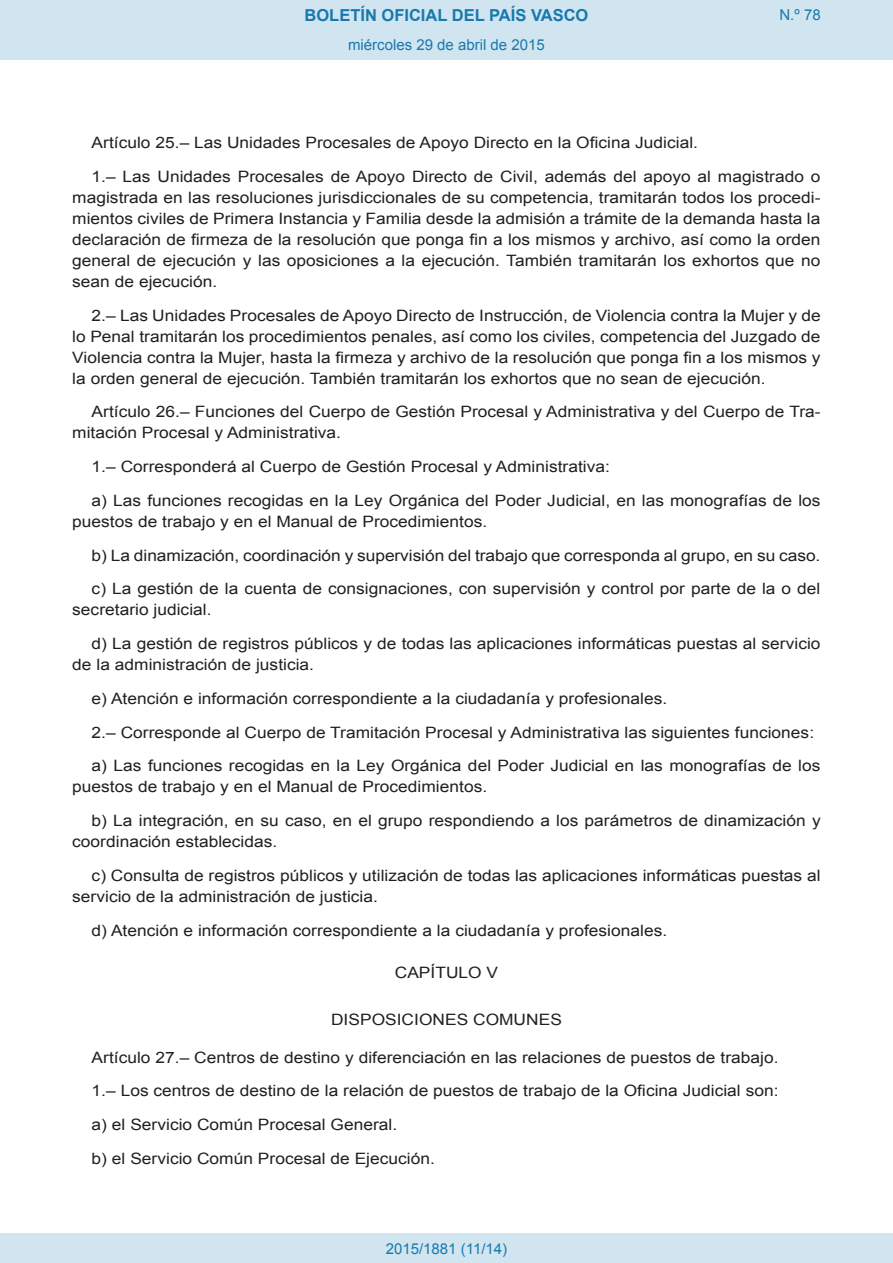
<style>
.page{position:relative;width:893px;height:1263px;background:#fff}
.page>*{position:absolute;margin:0;border:0;box-sizing:border-box;transform-origin:0 0}
.t1{font:700 16.5px "Arial";color:#1879ad}
.BOPVDetalle{font:15.6px/21px "Arial";color:#231f20;scale:1.11 1}
.BOPVClave{font:15.6px "Arial";color:#231f20;scale:1.11 1}
.Paginacion_Centro{font:15px "Arial";color:#1879ad}
</style>
<div class="page">
<div style="left:0;top:0;width:893px;height:60px;background:#d0e5f0"></div>
<div style="left:0;top:1233px;width:893px;height:30px;background:#d0e5f0"></div>
<p class="t1" style="left:305px;top:4px;width:285px">BOLETÍN OFICIAL DEL PAÍS VASCO</p>
<p class="Paginacion_Centro" style="left:348px;top:35px;width:198px">miércoles 29 de abril de 2015</p>
<p class="Paginacion_Centro" style="left:779px;top:5px;width:43px">N.º 78</p>
<p class="BOPVDetalle" style="left:92px;top:132px;width:548px">Artículo 25.– Las Unidades Procesales de Apoyo Directo en la Oficina Judicial.</p>
<p class="BOPVDetalle" style="left:72px;top:166px;width:676px;text-align:justify;text-indent:19px">1.– Las Unidades Procesales de Apoyo Directo de Civil, además del apoyo al magistrado o magistrada en las resoluciones jurisdiccionales de su competencia, tramitarán todos los procedi&shy;mientos civiles de Primera Instancia y Familia desde la admisión a trámite de la demanda hasta la declaración de firmeza de la resolución que ponga fin a los mismos y archivo, así como la orden general de ejecución y las oposiciones a la ejecución. También tramitarán los exhortos que no sean de ejecución.</p>
<p class="BOPVDetalle" style="left:72px;top:305px;width:676px;text-align:justify;text-indent:19px">2.– Las Unidades Procesales de Apoyo Directo de Instrucción, de Violencia contra la Mujer y de lo Penal tramitarán los procedimientos penales, así como los civiles, competencia del Juzgado de Violencia contra la Mujer, hasta la firmeza y archivo de la resolución que ponga fin a los mismos y la orden general de ejecución. También tramitarán los exhortos que no sean de ejecución.</p>
<p class="BOPVDetalle" style="left:72px;top:402px;width:676px;text-indent:19px">Artículo 26.– Funciones del Cuerpo de Gestión Procesal y Administrativa y del Cuerpo de Tra&shy;mitación Procesal y Administrativa.</p>
<p class="BOPVDetalle" style="left:92px;top:456px;width:468px">1.– Corresponderá al Cuerpo de Gestión Procesal y Administrativa:</p>
<p class="BOPVDetalle" style="left:72px;top:490px;width:676px;text-indent:19px">a) Las funciones recogidas en la Ley Orgánica del Poder Judicial, en las monografías de los puestos de trabajo y en el Manual de Procedimientos.</p>
<p class="BOPVDetalle" style="left:92px;top:545px;width:658px">b) La dinamización, coordinación y supervisión del trabajo que corresponda al grupo, en su caso.</p>
<p class="BOPVDetalle" style="left:72px;top:579px;width:676px;text-indent:19px">c) La gestión de la cuenta de consignaciones, con supervisión y control por parte de la o del secretario judicial.</p>
<p class="BOPVDetalle" style="left:72px;top:633px;width:676px;text-indent:19px">d) La gestión de registros públicos y de todas las aplicaciones informáticas puestas al servicio de la administración de justicia.</p>
<p class="BOPVDetalle" style="left:92px;top:688px;width:520px">e) Atención e información correspondiente a la ciudadanía y profesionales.</p>
<p class="BOPVDetalle" style="left:92px;top:722px;width:652px">2.– Corresponde al Cuerpo de Tramitación Procesal y Administrativa las siguientes funciones:</p>
<p class="BOPVDetalle" style="left:72px;top:756px;width:675px;text-indent:19px">a) Las funciones recogidas en la Ley Orgánica del Poder Judicial en las monografías de los puestos de trabajo y en el Manual de Procedimientos.</p>
<p class="BOPVDetalle" style="left:72px;top:810px;width:676px;text-indent:19px">b) La integración, en su caso, en el grupo respondiendo a los parámetros de dinamización y coordinación establecidas.</p>
<p class="BOPVDetalle" style="left:72px;top:865px;width:676px;text-indent:19px">c) Consulta de registros públicos y utilización de todas las aplicaciones informáticas puestas al servicio de la administración de justicia.</p>
<p class="BOPVDetalle" style="left:92px;top:920px;width:520px">d) Atención e información correspondiente a la ciudadanía y profesionales.</p>
<p class="BOPVClave" style="left:395px;top:962px;width:95px">CAPÍTULO V</p>
<p class="BOPVClave" style="left:331px;top:1009px;width:209px">DISPOSICIONES COMUNES</p>
<p class="BOPVDetalle" style="left:92px;top:1047px;width:620px">Artículo 27.– Centros de destino y diferenciación en las relaciones de puestos de trabajo.</p>
<p class="BOPVDetalle" style="left:92px;top:1080px;width:620px">1.– Los centros de destino de la relación de puestos de trabajo de la Oficina Judicial son:</p>
<p class="BOPVDetalle" style="left:92px;top:1114px;width:277px">a) el Servicio Común Procesal General.</p>
<p class="BOPVDetalle" style="left:92px;top:1148px;width:311px">b) el Servicio Común Procesal de Ejecución.</p>
<p class="Paginacion_Centro" style="left:386px;top:1238px;width:123px">2015/1881 (11/14)</p>
</div>
